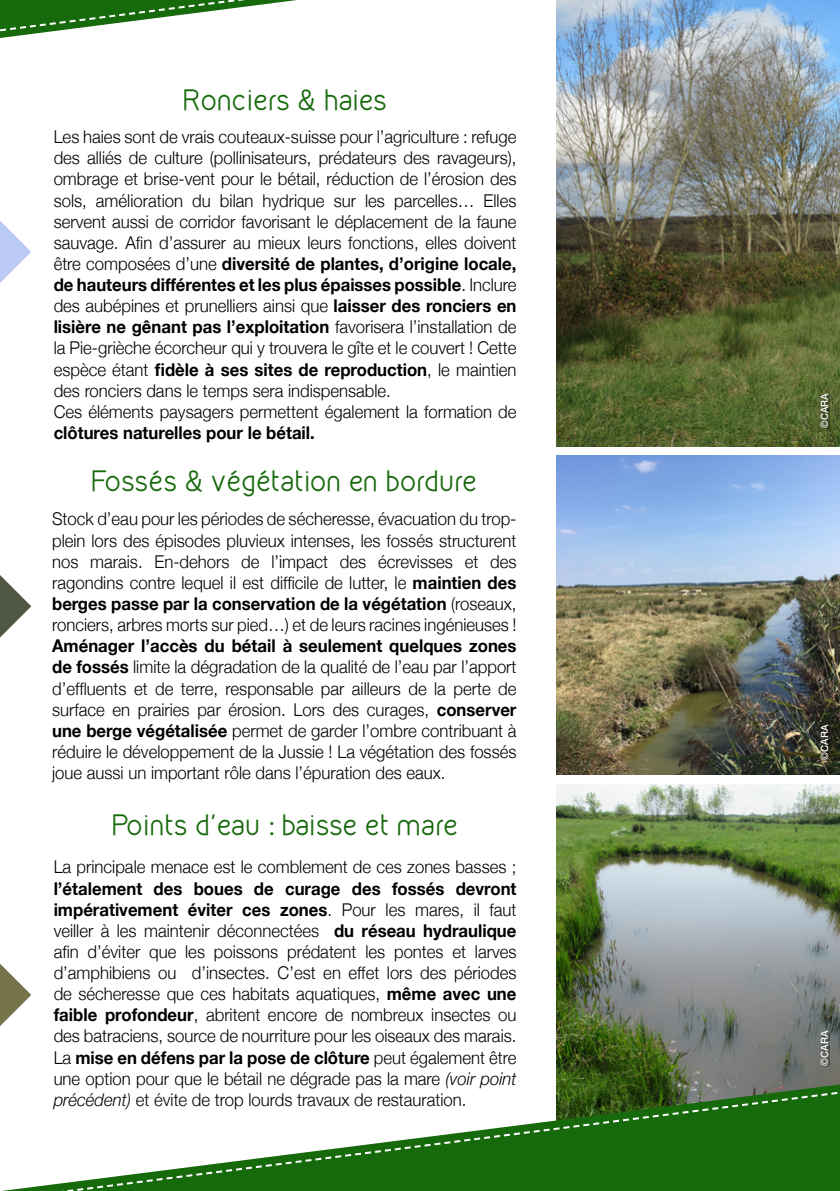
<style>
.page{position:relative;width:840px;height:1191px;background:#fff}
.page>*{position:absolute;margin:0;border:0;box-sizing:border-box;transform-origin:0 0}
.t1{font:26px "Kirvy";letter-spacing:-.005em;color:#176a0c}
.t2{font:300 17.6px/21.2px "Helvetica Neue";color:#000;text-align:justify;scale:.95 1}
.t3{font:700 17.6px "Helvetica Neue";color:#000;scale:.95 1}
.t4{font:500 10px "Helvetica Neue LT Std";color:#fff}
.s1{font-weight:700}
.s2{font-style:italic}
</style>
<div class="page">
<img style="left:556px;top:784px;width:283px;height:299px">
<img style="left:556px;top:456px;width:283px;height:318px">
<svg style="left:0;top:0;width:297px;height:38px"></svg>
<svg style="left:2px;top:1083px;width:837px;height:108px"></svg>
<img style="left:556px;top:0;width:283px;height:447px">
<div style="left:818px;top:392px;width:10px;height:37px;background:#000;opacity:.5"></div>
<div style="left:818px;top:723px;width:10px;height:37px;background:#000;opacity:.5"></div>
<div style="left:818px;top:1029px;width:10px;height:37px;background:#000;opacity:.5"></div>
<svg style="left:0;top:221px;width:31px;height:62px"></svg>
<svg style="left:0;top:575px;width:31px;height:62px"></svg>
<svg style="left:0;top:963px;width:31px;height:63px"></svg>
<h1 class="t1" style="left:183px;top:84px;width:206px">Ronciers &amp; haies</h1>
<p class="t2" style="left:54px;top:126px;width:488px;text-align:left">Les haies sont de vrais couteaux-suisse pour l’agriculture : refuge des alliés de culture (pollinisateurs, prédateurs des ravageurs), ombrage et brise-vent pour le bétail, réduction de l’érosion des sols, amélioration du bilan hydrique sur les parcelles… Elles servent aussi de corridor favorisant le déplacement de la faune sauvage. Afin d’assurer au mieux leurs fonctions, elles doivent être composées d’une <span class="s1">diversité de plantes, d’origine locale, de hauteurs différentes et les plus épaisses possible</span>. Inclure des aubépines et prunelliers ainsi que <span class="s1">laisser des ronciers en lisière ne gênant pas l’exploitation</span> favorisera l’installation de la Pie-grièche écorcheur qui y trouvera le gîte et le couvert ! Cette espèce étant <span class="s1">fidèle à ses sites de reproduction</span>, le maintien des ronciers dans le temps sera indispensable.<br>Ces éléments paysagers permettent également la formation de</p>
<p class="t3" style="left:54px;top:422px;width:276px">clôtures naturelles pour le bétail.</p>
<h1 class="t1" style="left:91px;top:465px;width:387px">Fossés &amp; végétation en bordure</h1>
<p class="t2" style="left:52px;top:508px;width:490px">Stock d’eau pour les périodes de sécheresse, évacuation du trop&shy;plein lors des épisodes pluvieux intenses, les fossés structurent nos marais. En-dehors de l’impact des écrevisses et des ragondins contre lequel il est difficile de lutter, le <span class="s1">maintien des berges passe par la conservation de la végétation</span> (roseaux, ronciers, arbres morts sur pied…) et de leurs racines ingénieuses !</p>
<p class="t2" style="left:52px;top:635px;width:490px"><span class="s1">Aménager l’accès du bétail à seulement quelques zones de fossés</span> limite la dégradation de la qualité de l’eau par l’apport d’effluents et de terre, responsable par ailleurs de la perte de surface en prairies par érosion. Lors des curages, <span class="s1">conserver une berge végétalisée</span> permet de garder l’ombre contribuant à réduire le développement de la Jussie ! La végétation des fossés joue aussi un important rôle dans l’épuration des eaux.</p>
<h1 class="t1" style="left:112px;top:809px;width:348px">Points d'eau : baisse et mare</h1>
<p class="t2" style="left:54px;top:856px;width:488px">La principale menace est le comblement de ces zones basses ;</p>
<p class="t2" style="left:54px;top:877px;width:488px"><span class="s1">l’étalement des boues de curage des fossés devront impérativement éviter ces zones</span>. Pour les mares, il faut veiller à les maintenir déconnectées <span class="s1">du réseau hydraulique </span>afin d’éviter que les poissons prédatent les pontes et larves d’amphibiens ou d’insectes. C’est en effet lors des périodes de sécheresse que ces habitats aquatiques, <span class="s1">même avec une faible profondeur</span>, abritent encore de nombreux insectes ou des batraciens, source de nourriture pour les oiseaux des marais.<br>La <span class="s1">mise en défens par la pose de clôture</span> peut également être une option pour que le bétail ne dégrade pas la mare <span class="s2">(voir point précédent)</span> et évite de trop lourds travaux de restauration.</p>
<p class="t4" style="left:818px;top:428px;width:37px;rotate:-90deg">©CARA</p>
<p class="t4" style="left:818px;top:760px;width:37px;rotate:-90deg">©CARA</p>
<p class="t4" style="left:818px;top:1065px;width:37px;rotate:-90deg">©CARA</p>
</div>
